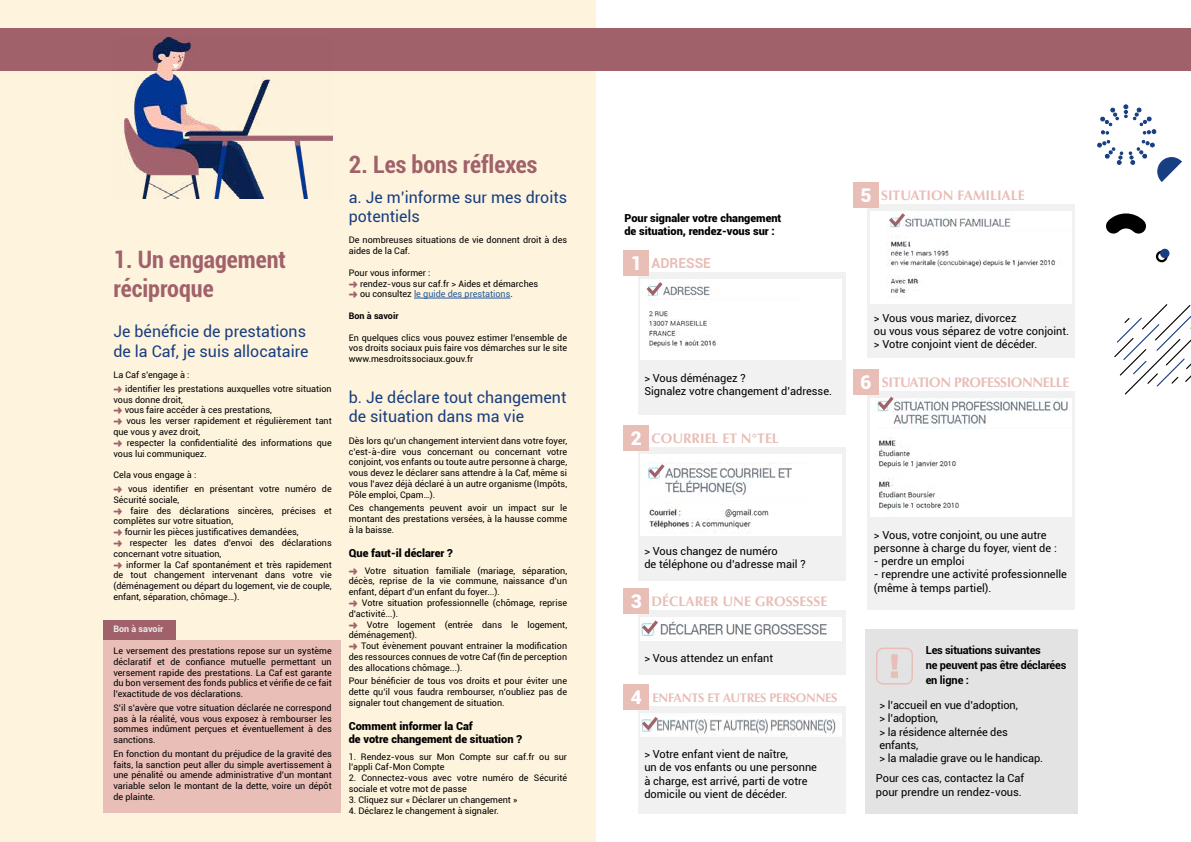
<style>
.page{position:relative;width:1191px;height:842px;background:#fff}
.page>*{position:absolute;margin:0;border:0;box-sizing:border-box;transform-origin:0 0}
.t1{font:700 condensed 24px/28.8px "Roboto";color:#a0616b}
.t2{font:16px/19.2px "Roboto";color:#173e81}
.t3{font:700 13.9px "Optima LT Std";color:#e9beb7}
.t4{font:700 13.9px "Optima LT Std";letter-spacing:-.03em;color:#e9beb7}
.t5{font:700 13.9px "Roboto";color:#e9beb7}
.t6{font:700 12.6px "Optima LT Std";letter-spacing:-.02em;color:#e9beb7}
.t7{font:11px/13.2px "Roboto";color:#000}
.t8{font:900 11px/13.2px "Roboto";color:#000}
.t9{font:700 11px/15.1px "Roboto";letter-spacing:-.02em;color:#000}
.t10{font:9px/10.8px "Roboto";color:#000;text-align:justify}
.t11{font:700 9px "Roboto";color:#ededed}
.t12{font:700 9px "Roboto";color:#000}
.s1{color:#275b9b}
.s2{font-weight:900;font-size:18.9px;color:#fff}
.s3{font-family:"Roboto";font-weight:900;font-size:18.9px;color:#fff}
</style>
<div class="page">
<div style="left:0;top:0;width:595px;height:842px;background:#fef3dc"></div>
<div style="left:103px;top:620px;width:73px;height:20px;background:#a0616b"></div>
<div style="left:103px;top:640px;width:237px;height:173px;background:#e9beb7"></div>
<hr style="left:414px;top:298px;width:96px;height:1px;background:#275b9b">
<div style="left:865px;top:629px;width:212px;height:184px;background:#e3e3e3"></div>
<div style="left:867px;top:204px;width:208px;height:154px;background:#ededed"></div>
<div style="left:853px;top:183px;width:25px;height:25px;background:#e9beb7"></div>
<img style="left:870px;top:211px;width:201px;height:92px">
<div style="left:638px;top:610px;width:207px;height:64px;background:#ededed"></div>
<div style="left:624px;top:588px;width:25px;height:25px;background:#e9beb7"></div>
<img style="left:641px;top:617px;width:201px;height:23px">
<div style="left:638px;top:272px;width:207px;height:143px;background:#ededed"></div>
<div style="left:624px;top:251px;width:25px;height:25px;background:#e9beb7"></div>
<img style="left:641px;top:279px;width:201px;height:81px">
<div style="left:638px;top:706px;width:207px;height:107px;background:#ededed"></div>
<div style="left:624px;top:684px;width:25px;height:26px;background:#e9beb7"></div>
<img style="left:641px;top:713px;width:201px;height:23px">
<div style="left:867px;top:391px;width:208px;height:219px;background:#ededed"></div>
<div style="left:853px;top:369px;width:25px;height:25px;background:#e9beb7"></div>
<img style="left:870px;top:398px;width:201px;height:118px">
<div style="left:638px;top:447px;width:207px;height:133px;background:#ededed"></div>
<div style="left:624px;top:426px;width:25px;height:25px;background:#e9beb7"></div>
<img style="left:641px;top:454px;width:201px;height:82px">
<svg style="left:645px;top:461px;width:23px;height:19px"></svg>
<svg style="left:874px;top:393px;width:23px;height:20px"></svg>
<svg style="left:640px;top:617px;width:21px;height:20px"></svg>
<svg style="left:885px;top:211px;width:23px;height:19px"></svg>
<svg style="left:643px;top:279px;width:23px;height:19px"></svg>
<svg style="left:640px;top:713px;width:21px;height:20px"></svg>
<svg style="left:876px;top:647px;width:37px;height:38px"></svg>
<div style="left:0;top:28px;width:1191px;height:43px;background:#a0616b"></div>
<img style="left:124px;top:37px;width:208px;height:162px">
<svg style="left:1106px;top:219px;width:40px;height:15px"></svg>
<div style="left:1155px;top:251px;width:12px;height:11px;border:2px solid #000;border-radius:50%"></div>
<div style="left:1160px;top:249px;width:9px;height:9px;background:#173e81;border-radius:50%"></div>
<svg style="left:1097px;top:104px;width:85px;height:78px"></svg>
<svg style="left:1114px;top:304px;width:77px;height:91px"></svg>
<h1 class="t1" style="left:113px;top:244px;width:174px">1. Un engagement réciproque</h1>
<h2 class="t2" style="left:113px;top:321px;width:197px">Je bénéficie de prestations de la Caf, je suis allocataire</h2>
<p class="t10" style="left:125px;top:368px;width:208px;line-height:13.6px;text-indent:-12px">La Caf s’engage à :<br>identifier les prestations auxquelles votre situation</p>
<p class="t10" style="left:113px;top:394px;width:71px">vous donne droit,</p>
<p class="t10" style="left:125px;top:404px;width:149px">vous faire accéder à ces prestations,</p>
<p class="t10" style="left:126px;top:415px;width:207px">vous les verser rapidement et régulièrement tant</p>
<p class="t10" style="left:113px;top:426px;width:88px">que vous y avez droit,</p>
<p class="t10" style="left:127px;top:437px;width:206px">respecter la confidentialité des informations que</p>
<p class="t10" style="left:113px;top:448px;width:95px">vous lui communiquez.</p>
<p class="t10" style="left:128px;top:468px;width:205px;line-height:13.6px;text-indent:-15px">Cela vous engage à :<br>vous identifier en présentant votre numéro de</p>
<p class="t10" style="left:113px;top:494px;width:67px">Sécurité sociale,</p>
<p class="t10" style="left:131px;top:505px;width:203px">faire des déclarations sincères, précises et</p>
<p class="t10" style="left:113px;top:515px;width:121px">complètes sur votre situation,</p>
<p class="t10" style="left:125px;top:526px;width:175px">fournir les pièces justificatives demandées,</p>
<p class="t10" style="left:130px;top:537px;width:203px">respecter les dates d’envoi des déclarations</p>
<p class="t10" style="left:113px;top:548px;width:109px">concernant votre situation,</p>
<p class="t10" style="left:126px;top:559px;width:207px">informer la Caf spontanément et très rapidement</p>
<p class="t10" style="left:113px;top:569px;width:220px">de tout changement intervenant dans votre vie</p>
<p class="t10" style="left:113px;top:580px;width:220px">(déménagement ou départ du logement, vie de couple,</p>
<p class="t10" style="left:113px;top:591px;width:128px">enfant, séparation, chômage…).</p>
<p class="t11" style="left:113px;top:623px;width:51px">Bon à savoir</p>
<p class="t10" style="left:113px;top:645px;width:220px">Le versement des prestations repose sur un système déclaratif et de confiance mutuelle permettant un versement rapide des prestations. La Caf est garante du bon versement des fonds publics et vérifie de ce fait l’exactitude de vos déclarations.</p>
<p class="t10" style="left:113px;top:702px;width:220px">S’il s’avère que votre situation déclarée ne correspond pas à la réalité, vous vous exposez à rembourser les sommes indûment perçues et éventuellement à des sanctions.</p>
<p class="t10" style="left:113px;top:748px;width:220px">En fonction du montant du préjudice de la gravité des faits, la sanction peut aller du simple avertissement à une pénalité ou amende administrative d’un montant variable selon le montant de la dette, voire un dépôt de plainte.</p>
<h1 class="t1" style="left:349px;top:149px;width:190px">2. Les bons réflexes</h1>
<h2 class="t2" style="left:349px;top:187px;width:220px">a. Je m’informe sur mes droits potentiels</h2>
<p class="t10" style="left:349px;top:234px;width:220px">De nombreuses situations de vie donnent droit à des aides de la Caf.</p>
<p class="t10" style="left:360px;top:267px;width:180px;text-align:left;text-indent:-11px">Pour vous informer :<br>rendez-vous sur caf.fr &gt; Aides et démarches ou consultez <span class="s1">le guide des prestations</span>.</p>
<p class="t12" style="left:349px;top:309px;width:51px">Bon à savoir</p>
<p class="t10" style="left:349px;top:332px;width:220px">En quelques clics vous pouvez estimer l’ensemble de vos droits sociaux puis faire vos démarches sur le site www.mesdroitssociaux.gouv.fr</p>
<h2 class="t2" style="left:349px;top:387px;width:219px">b. Je déclare tout changement de situation dans ma vie</h2>
<p class="t10" style="left:349px;top:435px;width:220px">Dès lors qu’un changement intervient dans votre foyer, c’est-à-dire vous concernant ou concernant votre conjoint, vos enfants ou toute autre personne à charge, vous devez le déclarer sans attendre à la Caf, même si vous l’avez déjà déclaré à un autre organisme (Impôts, Pôle emploi, Cpam…).</p>
<p class="t10" style="left:349px;top:502px;width:220px">Ces changements peuvent avoir un impact sur le montant des prestations versées, à la hausse comme à la baisse.</p>
<p class="t8" style="left:349px;top:546px;width:105px">Que faut-il déclarer ?</p>
<p class="t10" style="left:349px;top:565px;width:220px;text-indent:16px">Votre situation familiale (mariage, séparation, décès, reprise de la vie commune, naissance d’un enfant, départ d’un enfant du foyer...).</p>
<p class="t10" style="left:349px;top:597px;width:220px;text-indent:13px">Votre situation professionnelle (chômage, reprise d’activité...).</p>
<p class="t10" style="left:349px;top:619px;width:220px;text-indent:18px">Votre logement (entrée dans le logement, déménagement).</p>
<p class="t10" style="left:349px;top:640px;width:220px;text-indent:12px">Tout évènement pouvant entrainer la modification des ressources connues de votre Caf (fin de perception des allocations chômage...).</p>
<p class="t10" style="left:349px;top:675px;width:220px">Pour bénéficier de tous vos droits et pour éviter une dette qu’il vous faudra rembourser, n’oubliez pas de signaler tout changement de situation.</p>
<p class="t8" style="left:349px;top:719px;width:175px">Comment informer la Caf<br>de votre changement de situation ?</p>
<p class="t10" style="left:349px;top:751px;width:220px">1. Rendez-vous sur Mon Compte sur caf.fr ou sur l’appli Caf-Mon Compte</p>
<p class="t10" style="left:349px;top:772px;width:220px">2. Connectez-vous avec votre numéro de Sécurité sociale et votre mot de passe</p>
<p class="t10" style="left:349px;top:794px;width:170px">3. Cliquez sur « Déclarer un changement »</p>
<p class="t10" style="left:349px;top:805px;width:152px">4. Déclarez le changement à signaler.</p>
<p class="t8" style="left:624px;top:211px;width:159px">Pour signaler votre changement de situation, rendez-vous sur :</p>
<h3 class="t5" style="left:631px;top:254px;width:82px"><span class="s2">1</span> ADRESSE</h3>
<p class="t7" style="left:644px;top:371px;width:189px">&gt; Vous déménagez ?<br>Signalez votre changement d’adresse.</p>
<h3 class="t3" style="left:631px;top:431px;width:149px"><span class="s3">2</span> COURRIEL ET N°TEL</h3>
<h3 class="t3" style="left:860px;top:188px;width:166px"><span class="s3">5</span> SITUATION FAMILIALE</h3>
<p class="t7" style="left:874px;top:311px;width:197px">&gt; Vous vous mariez, divorcez<br>ou vous vous séparez de votre conjoint. &gt; Votre conjoint vient de décéder.</p>
<h3 class="t4" style="left:860px;top:374px;width:210px"><span class="s3">6</span> SITUATION PROFESSIONNELLE</h3>
<p class="t7" style="left:644px;top:544px;width:163px">&gt; Vous changez de numéro<br>de téléphone ou d’adresse mail ?</p>
<h3 class="t3" style="left:631px;top:593px;width:198px"><span class="s3">3</span> DÉCLARER UNE GROSSESSE</h3>
<p class="t7" style="left:644px;top:651px;width:130px">&gt; Vous attendez un enfant</p>
<h3 class="t6" style="left:631px;top:690px;width:208px"><span class="s3">4</span> ENFANTS ET AUTRES PERSONNES</h3>
<p class="t7" style="left:644px;top:747px;width:174px">&gt; Votre enfant vient de naître,<br>un de vos enfants ou une personne à charge, est arrivé, parti de votre domicile ou vient de décéder.</p>
<p class="t7" style="left:874px;top:528px;width:184px">&gt; Vous, votre conjoint, ou une autre personne à charge du foyer, vient de :</p>
<p class="t7" style="left:874px;top:554px;width:92px">- perdre un emploi</p>
<p class="t7" style="left:874px;top:567px;width:195px">- reprendre une activité professionnelle (même à temps partiel).</p>
<p class="t9" style="left:925px;top:642px;width:142px">Les situations suivantes<br>ne peuvent pas être déclarées en ligne :</p>
<p class="t7" style="left:879px;top:698px;width:165px">&gt; l’accueil en vue d’adoption,<br>&gt; l’adoption,<br>&gt; la résidence alternée des enfants,<br>&gt; la maladie grave ou le handicap.</p>
<p class="t7" style="left:876px;top:771px;width:150px">Pour ces cas, contactez la Caf pour prendre un rendez-vous.</p>
</div>
